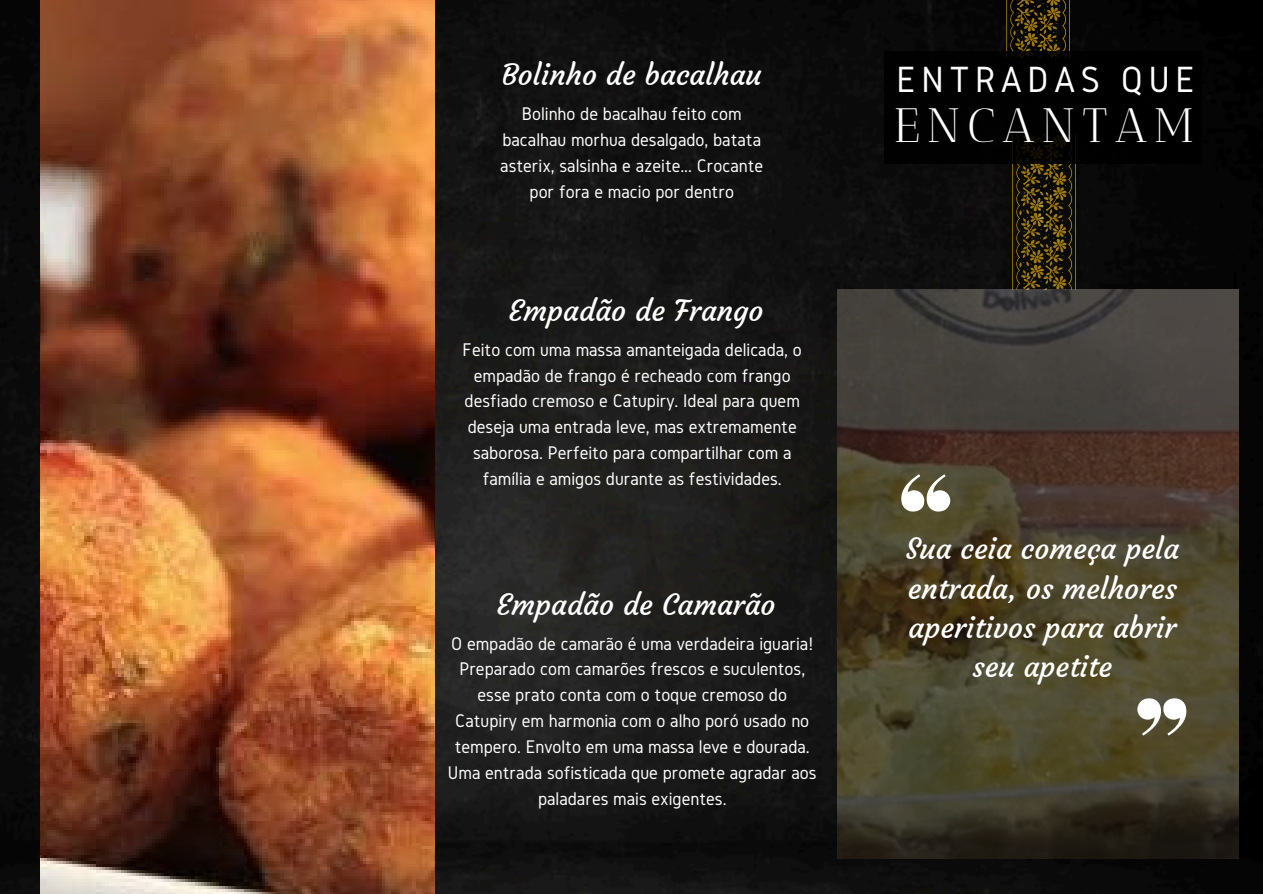
<style>
.page{position:relative;width:1263px;height:894px;background:#fff}
.page>*{position:absolute;margin:0;border:0;box-sizing:border-box;transform-origin:0 0}
.t1{font:48.15px "Antic Didone";letter-spacing:.15em;color:#fff}
.t2{font:37.95px "Gidole";letter-spacing:.15em;color:#fff}
.t3{font:29.1px/39.5px "Courgette";color:#fff;text-align:center}
.t4{font:19.05px/25.8px "Gidole";color:#fff;text-align:center}
</style>
<div class="page">
<img style="left:0;top:0;width:1263px;height:893px">
<img style="left:1006px;top:0;width:63px;height:51px">
<img style="left:1012px;top:163px;width:63px;height:126px">
<img style="left:838px;top:289px;width:400px;height:569px">
<img style="left:41px;top:0;width:393px;height:893px">
<svg style="left:901px;top:474px;width:49px;height:37px"></svg>
<svg style="left:1137px;top:698px;width:49px;height:37px"></svg>
<div style="left:884px;top:51px;width:317px;height:112px;background:#000"></div>
<h3 class="t3" style="left:502px;top:55px;width:261px">Bolinho de bacalhau</h3>
<h3 class="t4" style="left:500px;top:101px;width:265px">Bolinho de bacalhau feito com bacalhau morhua desalgado, batata asterix, salsinha e azeite... Crocante por fora e macio por dentro</h3>
<p class="t3" style="left:509px;top:290px;width:257px">Empadão de Frango</p>
<p class="t4" style="left:463px;top:336px;width:341px">Feito com uma massa amanteigada delicada, o empadão de frango é recheado com frango desfiado cremoso e Catupiry. Ideal para quem deseja uma entrada leve, mas extremamente saborosa. Perfeito para compartilhar com a família e amigos durante as festividades.</p>
<h3 class="t3" style="left:496px;top:585px;width:281px">Empadão de Camarão</h3>
<p class="t4" style="left:448px;top:630px;width:370px">O empadão de camarão é uma verdadeira iguaria!<br>Preparado com camarões frescos e suculentos, esse prato conta com o toque cremoso do Catupiry em harmonia com o alho poró usado no tempero. Envolto em uma massa leve e dourada.<br>Uma entrada sofisticada que promete agradar aos paladares mais exigentes.</p>
<p class="t2" style="left:896px;top:59px;width:300px">ENTRADAS QUE</p>
<p class="t1" style="left:894px;top:97px;width:301px">ENCANTAM</p>
<p class="t3" style="left:906px;top:529px;width:275px">Sua ceia começa pela entrada, os melhores aperitivos para abrir seu apetite</p>
</div>
